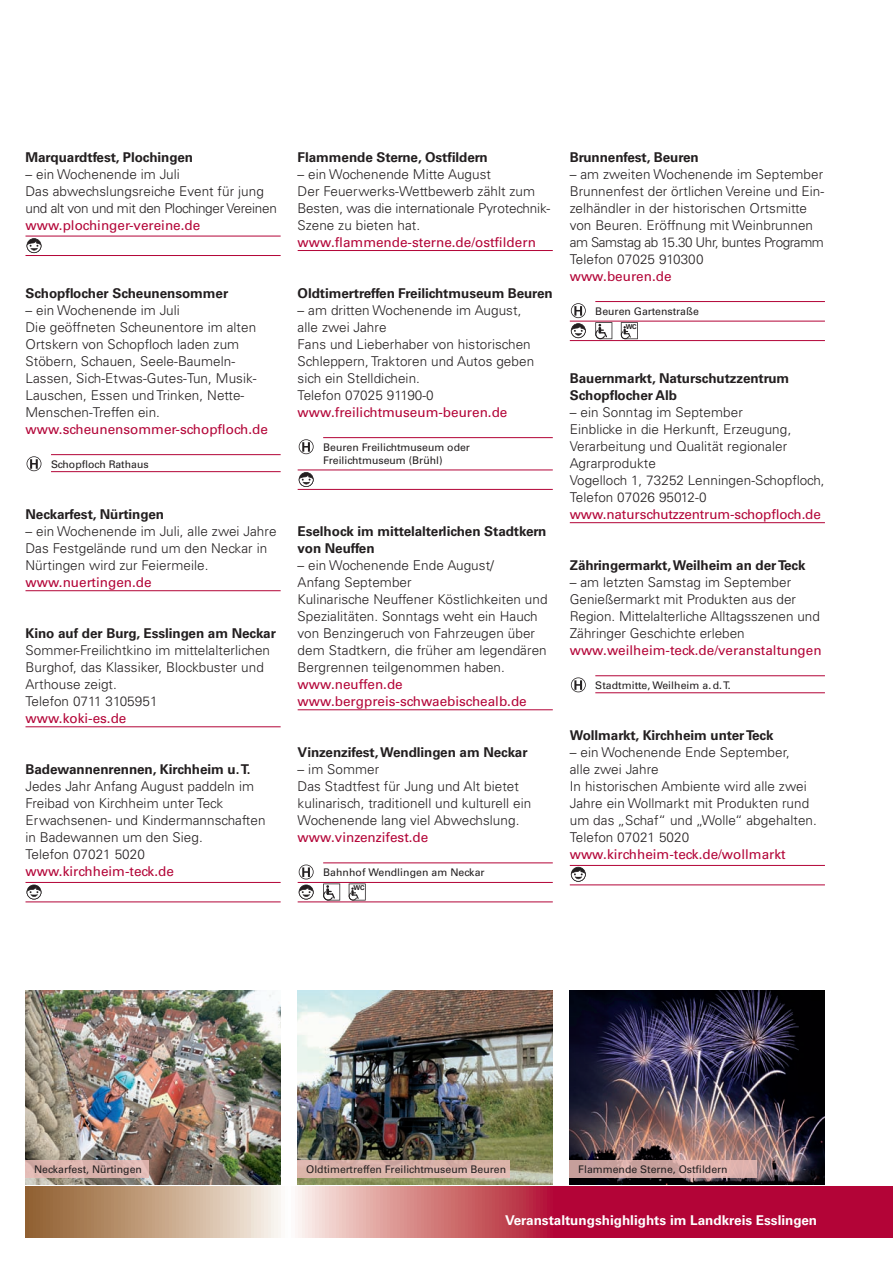
<style>
.page{position:relative;width:893px;height:1263px;background:#fff}
.page>*{position:absolute;margin:0;border:0;box-sizing:border-box;transform-origin:0 0}
.F{font:300 13.5px/17px "Univers LT Std";letter-spacing:.005em;color:#231f20}
.t1{font:700 13.5px/17px "Univers LT Std";letter-spacing:-.005em;color:#231f20}
.Adresse{font:13.5px "Univers LT Std";color:#b30437}
.F-2{font:300 13.5px/17px "Univers LT Std";letter-spacing:-.02em;color:#231f20}
.t2{font:700 13.5px "Univers LT Std";color:#fff}
.DATUM{font:300 13.5px "Univers LT Std";letter-spacing:.005em;color:#231f20}
.F__TOUR-kurzinfo-rot{font:10.5px/12.8px "Univers LT Std";color:#231f20}
.B__7pt-roman{font:10.5px "Univers LT Std";color:#231f20}
.t3{font:700 6.75px "Univers LT Std";color:#231f20}
</style>
<div class="page">
<svg style="left:26px;top:1186px;width:867px;height:51px;background:#c35d69"></svg>
<img style="left:298px;top:991px;width:255px;height:193px">
<img style="left:26px;top:991px;width:255px;height:193px">
<img style="left:570px;top:991px;width:255px;height:193px">
<hr style="left:26px;top:236px;width:255px;height:1px;background:#b30437">
<hr style="left:26px;top:255px;width:255px;height:1px;background:#b30437">
<hr style="left:51px;top:454px;width:230px;height:1px;background:#b30437">
<hr style="left:51px;top:471px;width:230px;height:1px;background:#b30437">
<hr style="left:26px;top:590px;width:255px;height:1px;background:#b30437">
<hr style="left:26px;top:726px;width:255px;height:1px;background:#b30437">
<hr style="left:26px;top:882px;width:255px;height:1px;background:#b30437">
<hr style="left:26px;top:901px;width:255px;height:1px;background:#b30437">
<svg style="left:27px;top:238px;width:14px;height:15px"></svg>
<svg style="left:27px;top:456px;width:14px;height:15px"></svg>
<svg style="left:27px;top:884px;width:14px;height:15px"></svg>
<hr style="left:298px;top:250px;width:255px;height:1px;background:#b30437">
<hr style="left:323px;top:437px;width:230px;height:1px;background:#b30437">
<hr style="left:298px;top:470px;width:255px;height:1px;background:#b30437">
<hr style="left:298px;top:489px;width:255px;height:1px;background:#b30437">
<hr style="left:298px;top:709px;width:255px;height:1px;background:#b30437">
<hr style="left:323px;top:862px;width:230px;height:1px;background:#b30437">
<hr style="left:298px;top:882px;width:255px;height:1px;background:#b30437">
<hr style="left:298px;top:901px;width:255px;height:1px;background:#b30437">
<svg style="left:299px;top:439px;width:15px;height:15px"></svg>
<svg style="left:299px;top:472px;width:15px;height:15px"></svg>
<svg style="left:299px;top:864px;width:15px;height:35px"></svg>
<svg style="left:323px;top:883px;width:17px;height:17px"></svg>
<svg style="left:349px;top:883px;width:17px;height:17px"></svg>
<hr style="left:595px;top:301px;width:230px;height:1px;background:#b30437">
<hr style="left:570px;top:321px;width:255px;height:1px;background:#b30437">
<hr style="left:570px;top:340px;width:255px;height:1px;background:#b30437">
<hr style="left:570px;top:522px;width:255px;height:1px;background:#b30437">
<hr style="left:595px;top:675px;width:230px;height:1px;background:#b30437">
<hr style="left:595px;top:692px;width:230px;height:1px;background:#b30437">
<hr style="left:570px;top:865px;width:255px;height:1px;background:#b30437">
<hr style="left:570px;top:884px;width:255px;height:1px;background:#b30437">
<svg style="left:571px;top:303px;width:15px;height:35px"></svg>
<svg style="left:595px;top:322px;width:17px;height:17px"></svg>
<svg style="left:621px;top:322px;width:17px;height:17px"></svg>
<svg style="left:571px;top:677px;width:15px;height:15px"></svg>
<svg style="left:571px;top:867px;width:15px;height:15px"></svg>
<svg style="left:570px;top:1161px;width:187px;height:17px;background:#d2a9a5"></svg>
<div style="left:298px;top:1161px;width:212px;height:17px;background:linear-gradient(to right,#d9b2a8,#deb7af)"></div>
<svg style="left:26px;top:1161px;width:123px;height:17px;background:#dab3ad"></svg>
<p class="t1" style="left:26px;top:148px;width:169px">Marquardtfest, Plochingen</p>
<p class="F" style="left:26px;top:165px;width:156px">– ein Wochenende im Juli</p>
<p class="F-2" style="left:26px;top:182px;width:253px">Das abwechslungsreiche Event für jung und alt von und mit den Plochinger Vereinen</p>
<p class="Adresse" style="left:26px;top:217px;width:176px">www.plochinger-vereine.de</p>
<p class="t1" style="left:26px;top:285px;width:204px">Schopflocher Scheunensommer</p>
<p class="DATUM" style="left:26px;top:302px;width:156px">– ein Wochenende im Juli</p>
<p class="F" style="left:26px;top:318px;width:233px">Die geöffneten Scheunentore im alten Ortskern von Schopfloch laden zum Stöbern, Schauen, Seele-Baumeln-Lassen, Sich-Etwas-Gutes-Tun, Musik-Lauschen, Essen und Trinken, Nette-Menschen-Treffen ein.</p>
<p class="Adresse" style="left:26px;top:421px;width:244px">www.scheunensommer-schopfloch.de</p>
<p class="F__TOUR-kurzinfo-rot" style="left:51px;top:458px;width:99px">Schopfloch Rathaus</p>
<p class="t1" style="left:26px;top:506px;width:140px">Neckarfest, Nürtingen</p>
<p class="F" style="left:26px;top:523px;width:252px">– ein Wochenende im Juli, alle zwei Jahre<br>Das Festgelände rund um den Neckar in<br>Nürtingen wird zur Feiermeile.</p>
<p class="Adresse" style="left:26px;top:574px;width:128px">www.nuertingen.de</p>
<p class="t1" style="left:26px;top:625px;width:252px">Kino auf der Burg, Esslingen am Neckar</p>
<p class="F" style="left:26px;top:642px;width:246px">Sommer-Freilichtkino im mittelalterlichen<br>Burghof, das Klassiker, Blockbuster und<br>Arthouse zeigt.</p>
<p class="F" style="left:26px;top:693px;width:133px">Telefon 0711 3105951</p>
<p class="Adresse" style="left:26px;top:710px;width:102px">www.koki-es.de</p>
<p class="t1" style="left:26px;top:761px;width:227px">Badewannenrennen, Kirchheim u. T.</p>
<p class="F" style="left:26px;top:778px;width:242px">Jedes Jahr Anfang August paddeln im Freibad von Kirchheim unter Teck Erwachsenen- und Kindermannschaften in Badewannen um den Sieg.</p>
<p class="F" style="left:26px;top:846px;width:121px">Telefon 07021 5020</p>
<p class="Adresse" style="left:26px;top:863px;width:150px">www.kirchheim-teck.de</p>
<p class="t1" style="left:298px;top:148px;width:192px">Flammende Sterne, Ostfildern</p>
<p class="F" style="left:298px;top:165px;width:195px">– ein Wochenende Mitte August</p>
<p class="F" style="left:298px;top:182px;width:254px">Der Feuerwerks-Wettbewerb zählt zum<br>Besten, was die internationale Pyrotechnik-<br>Szene zu bieten hat.</p>
<p class="Adresse" style="left:298px;top:234px;width:240px">www.flammende-sterne.de/ostfildern</p>
<p class="t1" style="left:298px;top:285px;width:257px">Oldtimertreffen Freilichtmuseum Beuren</p>
<p class="F" style="left:298px;top:301px;width:225px">– am dritten Wochenende im August, alle zwei Jahre</p>
<p class="F" style="left:298px;top:335px;width:238px">Fans und Lieberhaber von historischen<br>Schleppern, Traktoren und Autos geben sich ein Stelldichein.</p>
<p class="F" style="left:298px;top:386px;width:138px">Telefon 07025 91190-0</p>
<p class="Adresse" style="left:298px;top:404px;width:211px">www.freilichtmuseum-beuren.de</p>
<p class="F__TOUR-kurzinfo-rot" style="left:323px;top:441px;width:148px">Beuren Freilichtmuseum oder<br>Freilichtmuseum (Brühl)</p>
<p class="t1" style="left:298px;top:523px;width:250px">Eselhock im mittelalterlichen Stadtkern von Neuffen</p>
<p class="F" style="left:298px;top:557px;width:198px">– ein Wochenende Ende August/<br>Anfang September</p>
<p class="F" style="left:298px;top:591px;width:251px">Kulinarische Neuffener Köstlichkeiten und Spezialitäten. Sonntags weht ein Hauch von Benzingeruch von Fahrzeugen über dem Stadtkern, die früher am legendären Bergrennen teilgenommen haben.</p>
<p class="Adresse" style="left:298px;top:676px;width:107px">www.neuffen.de</p>
<p class="Adresse" style="left:298px;top:693px;width:231px">www.bergpreis-schwaebischealb.de</p>
<p class="t1" style="left:298px;top:744px;width:231px">Vinzenzifest, Wendlingen am Neckar</p>
<p class="F" style="left:298px;top:761px;width:83px">– im Sommer</p>
<p class="F" style="left:298px;top:778px;width:235px">Das Stadtfest für Jung und Alt bietet kulinarisch, traditionell und kulturell ein<br>Wochenende lang viel Abwechslung.</p>
<p class="Adresse" style="left:298px;top:829px;width:132px">www.vinzenzifest.de</p>
<p class="F__TOUR-kurzinfo-rot" style="left:323px;top:866px;width:163px">Bahnhof Wendlingen am Neckar</p>
<p class="t3" style="left:354px;top:884px;width:12px">WC</p>
<p class="t1" style="left:570px;top:148px;width:130px">Brunnenfest, Beuren</p>
<p class="F" style="left:570px;top:165px;width:255px">– am zweiten Wochenende im September</p>
<p class="F" style="left:570px;top:182px;width:256px">Brunnenfest der örtlichen Vereine und Ein&shy;zelhändler in der historischen Ortsmitte von Beuren. Eröffnung mit Weinbrunnen am Samstag ab 15.30 Uhr, buntes Programm</p>
<p class="F" style="left:570px;top:250px;width:135px">Telefon 07025 910300</p>
<p class="Adresse" style="left:570px;top:268px;width:103px">www.beuren.de</p>
<p class="F__TOUR-kurzinfo-rot" style="left:595px;top:305px;width:105px">Beuren Gartenstraße</p>
<p class="t3" style="left:626px;top:322px;width:12px">WC</p>
<p class="t1" style="left:570px;top:370px;width:221px">Bauernmarkt, Naturschutzzentrum<br>Schopflocher Alb</p>
<p class="F" style="left:570px;top:403px;width:175px">– ein Sonntag im September</p>
<p class="F" style="left:570px;top:420px;width:223px">Einblicke in die Herkunft, Erzeugung,<br>Verarbeitung und Qualität regionaler<br>Agrarprodukte</p>
<p class="F" style="left:570px;top:471px;width:256px">Vogelloch 1, 73252 Lenningen-Schopfloch,<br>Telefon 07026 95012-0</p>
<p class="Adresse" style="left:570px;top:506px;width:253px">www.naturschutzzentrum-schopfloch.de</p>
<p class="t1" style="left:570px;top:557px;width:237px">Zähringermarkt, Weilheim an der Teck</p>
<p class="F" style="left:570px;top:574px;width:223px">– am letzten Samstag im September</p>
<p class="F" style="left:570px;top:591px;width:252px">Genießermarkt mit Produkten aus der<br>Region. Mittelalterliche Alltagsszenen und<br>Zähringer Geschichte erleben</p>
<p class="Adresse" style="left:570px;top:642px;width:253px">www.weilheim-teck.de/veranstaltungen</p>
<p class="F__TOUR-kurzinfo-rot" style="left:595px;top:679px;width:137px">Stadtmitte, Weilheim a.d. T.</p>
<p class="t1" style="left:570px;top:727px;width:205px">Wollmarkt, Kirchheim unter Teck</p>
<p class="F" style="left:570px;top:744px;width:222px">– ein Wochenende Ende September, alle zwei Jahre</p>
<p class="F" style="left:570px;top:778px;width:249px">In historischen Ambiente wird alle zwei<br>Jahre ein Wollmarkt mit Produkten rund um das „Schaf“ und „Wolle“ abgehalten.</p>
<p class="F" style="left:570px;top:829px;width:121px">Telefon 07021 5020</p>
<p class="Adresse" style="left:570px;top:846px;width:217px">www.kirchheim-teck.de/wollmarkt</p>
<p class="B__7pt-roman" style="left:34px;top:1163px;width:109px">Neckarfest, Nürtingen</p>
<p class="B__7pt-roman" style="left:306px;top:1163px;width:202px">Oldtimertreffen Freilichtmuseum Beuren</p>
<p class="B__7pt-roman" style="left:578px;top:1163px;width:151px">Flammende Sterne, Ostfildern</p>
<p class="t2" style="left:505px;top:1212px;width:313px">Veranstaltungshighlights im Landkreis Esslingen</p>
</div>
